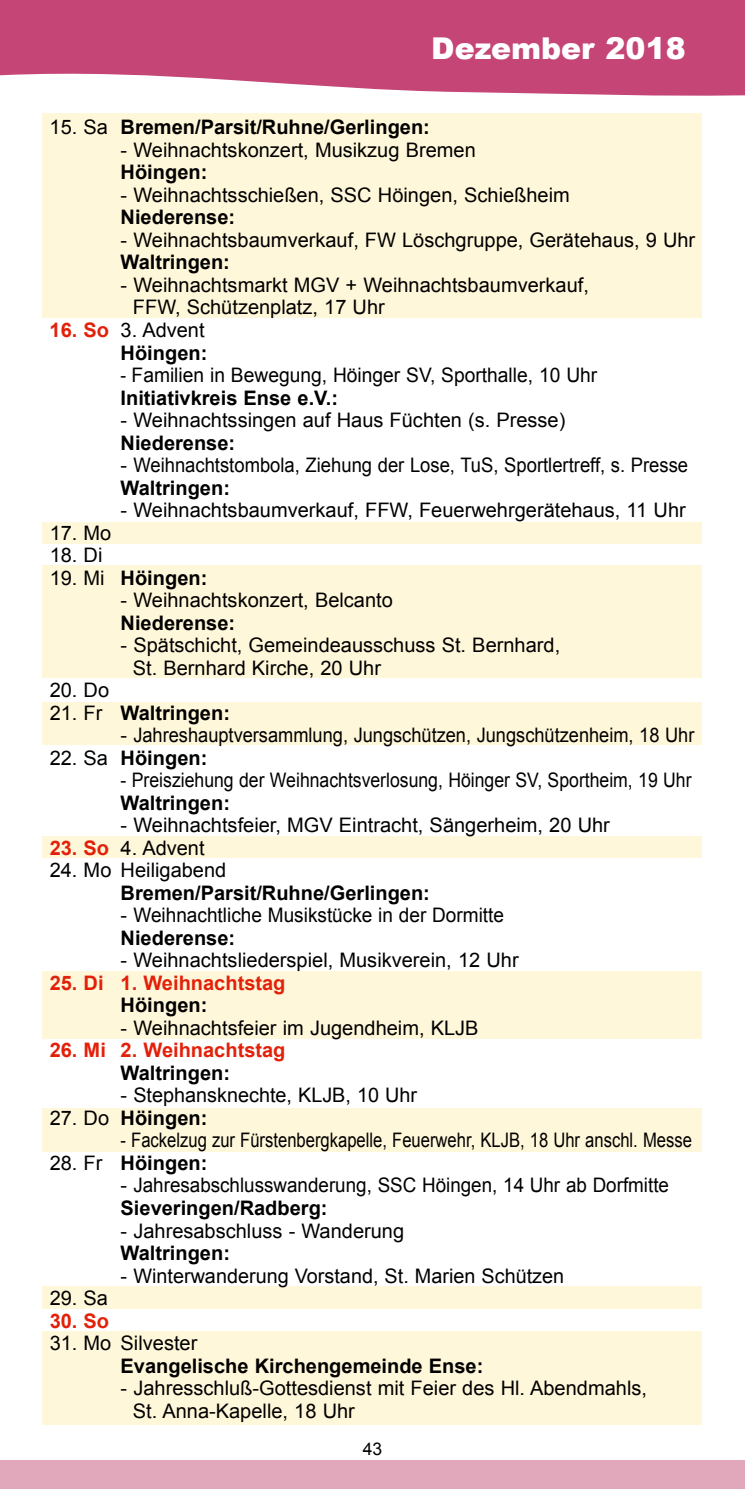
<style>
.page{position:relative;width:745px;height:1489px;background:#fff}
.page>*{position:absolute;margin:0;border:0;box-sizing:border-box;transform-origin:0 0}
.t1{font:900 30px "Arial";color:#fff}
.t2{font:20px/22.5px "Arial";color:#000}
.t3{font:700 20px "Arial";color:#000}
.t4{font:20px "Arial";color:#000;scale:.83 1}
.t5{font:20px "Arial";color:#000;scale:.88 1}
.t6{font:20px "Arial";color:#000;scale:.86 1}
.t7{font:700 20px "Arial";color:#e32009}
.t8{font:17.5px "Arial";color:#000}
.s1{font-weight:400}
.s2{font-weight:700;color:#e32009}
.s3{font-weight:700}
</style>
<div class="page">
<div style="left:43px;top:114px;width:659px;height:204px;background:#fff7d9"></div>
<div style="left:43px;top:522px;width:659px;height:22px;background:#fff7d9"></div>
<div style="left:43px;top:565px;width:659px;height:112px;background:#fff7d9"></div>
<div style="left:43px;top:702px;width:659px;height:42px;background:#fff7d9"></div>
<div style="left:43px;top:836px;width:659px;height:21px;background:#fff7d9"></div>
<div style="left:43px;top:971px;width:659px;height:67px;background:#fff7d9"></div>
<div style="left:43px;top:1107px;width:659px;height:44px;background:#fff7d9"></div>
<div style="left:43px;top:1285px;width:659px;height:23px;background:#fff7d9"></div>
<div style="left:43px;top:1331px;width:659px;height:93px;background:#fff7d9"></div>
<svg style="left:0;top:0;width:744px;height:96px;background:#ca5784"></svg>
<div style="left:0;top:1460px;width:744px;height:28px;background:#e0a8ba"></div>
<h1 class="t1" style="left:431px;top:27px;width:256px">Dezember 2018</h1>
<p class="t3" style="left:50px;top:114px;width:381px"><span class="s1">15. Sa</span> Bremen/Parsit/Ruhne/Gerlingen:</p>
<p class="t2" style="left:120px;top:139px;width:356px">- Weihnachtskonzert, Musikzug Bremen</p>
<p class="t3" style="left:120px;top:159px;width:88px">Höingen:</p>
<p class="t2" style="left:120px;top:184px;width:450px">- Weihnachtsschießen, SSC Höingen, Schießheim</p>
<p class="t3" style="left:120px;top:204px;width:116px">Niederense:</p>
<p class="t2" style="left:120px;top:229px;width:576px">- Weihnachtsbaumverkauf, FW Löschgruppe, Gerätehaus, 9 Uhr</p>
<p class="t3" style="left:120px;top:249px;width:111px">Waltringen:</p>
<p class="t2" style="left:133px;top:274px;width:457px;text-indent:-12px">- Weihnachtsmarkt MGV + Weihnachtsbaumverkauf,<br>FFW, Schützenplatz, 17 Uhr</p>
<p class="t2" style="left:50px;top:319px;width:159px;text-align:right"><span class="s2">16. So</span> 3. Advent<br><span class="s3">Höingen:</span></p>
<p class="t6" style="left:120px;top:362px;width:555px">- Familien in Bewegung, Höinger SV, Sporthalle, 10 Uhr</p>
<p class="t3" style="left:120px;top:384px;width:219px">Initiativkreis Ense e.V.:</p>
<p class="t2" style="left:120px;top:409px;width:446px">- Weihnachtssingen auf Haus Füchten (s. Presse)</p>
<p class="t3" style="left:120px;top:429px;width:116px">Niederense:</p>
<p class="t2" style="left:120px;top:454px;width:568px">- Weihnachtstombola, Ziehung der Lose, TuS, Sportlertreff, s. Presse</p>
<p class="t3" style="left:120px;top:474px;width:111px">Waltringen:</p>
<p class="t2" style="left:120px;top:499px;width:566px">- Weihnachtsbaumverkauf, FFW, Feuerwehrgerätehaus, 11 Uhr</p>
<p class="t2" style="left:50px;top:521px;width:63px">17. Mo</p>
<p class="t2" style="left:50px;top:544px;width:54px">18. Di</p>
<p class="t3" style="left:50px;top:564px;width:159px"><span class="s1">19. Mi</span> Höingen:</p>
<p class="t2" style="left:120px;top:589px;width:273px">- Weihnachtskonzert, Belcanto</p>
<p class="t3" style="left:120px;top:609px;width:116px">Niederense:</p>
<p class="t2" style="left:133px;top:634px;width:428px;text-indent:-12px">- Spätschicht, Gemeindeausschuss St. Bernhard,<br>St. Bernhard Kirche, 20 Uhr</p>
<p class="t2" style="left:50px;top:679px;width:61px">20. Do</p>
<p class="t3" style="left:50px;top:699px;width:182px"><span class="s1">21. Fr</span> Waltringen:</p>
<p class="t2" style="left:120px;top:724px;width:575px">- Jahreshauptversammlung, Jungschützen, Jungschützenheim, 18 Uhr</p>
<p class="t3" style="left:50px;top:744px;width:159px"><span class="s1">22. Sa</span> Höingen:</p>
<p class="t5" style="left:120px;top:767px;width:650px">- Preisziehung der Weihnachtsverlosung, Höinger SV, Sportheim, 19 Uhr</p>
<p class="t3" style="left:120px;top:789px;width:111px">Waltringen:</p>
<p class="t2" style="left:120px;top:814px;width:490px">- Weihnachtsfeier, MGV Eintracht, Sängerheim, 20 Uhr</p>
<p class="t2" style="left:50px;top:836px;width:156px"><span class="s2">23. So</span> 4. Advent</p>
<p class="t2" style="left:50px;top:859px;width:178px">24. Mo Heiligabend</p>
<p class="t3" style="left:120px;top:879px;width:310px">Bremen/Parsit/Ruhne/Gerlingen:</p>
<p class="t2" style="left:120px;top:904px;width:385px">- Weihnachtliche Musikstücke in der Dormitte</p>
<p class="t3" style="left:120px;top:924px;width:116px">Niederense:</p>
<p class="t2" style="left:120px;top:949px;width:399px">- Weihnachtsliederspiel, Musikverein, 12 Uhr</p>
<p class="t7" style="left:50px;top:969px;width:237px">25. Di 1. Weihnachtstag</p>
<p class="t3" style="left:120px;top:992px;width:88px">Höingen:</p>
<p class="t2" style="left:120px;top:1016px;width:359px">- Weihnachtsfeier im Jugendheim, KLJB</p>
<p class="t7" style="left:50px;top:1037px;width:237px">26. Mi 2. Weihnachtstag</p>
<p class="t3" style="left:121px;top:1059px;width:111px">Waltringen:</p>
<p class="t2" style="left:121px;top:1084px;width:298px">- Stephansknechte, KLJB, 10 Uhr</p>
<p class="t3" style="left:50px;top:1104px;width:159px"><span class="s1">27. Do</span> Höingen:</p>
<p class="t4" style="left:120px;top:1127px;width:689px">- Fackelzug zur Fürstenbergkapelle, Feuerwehr, KLJB, 18 Uhr anschl. Messe</p>
<p class="t3" style="left:50px;top:1149px;width:159px"><span class="s1">28. Fr</span> Höingen:</p>
<p class="t2" style="left:120px;top:1174px;width:549px">- Jahresabschlusswanderung, SSC Höingen, 14 Uhr ab Dorfmitte</p>
<p class="t3" style="left:120px;top:1194px;width:208px">Sieveringen/Radberg:</p>
<p class="t2" style="left:120px;top:1219px;width:285px">- Jahresabschluss - Wanderung</p>
<p class="t3" style="left:120px;top:1239px;width:111px">Waltringen:</p>
<p class="t2" style="left:120px;top:1264px;width:445px">- Winterwanderung Vorstand, St. Marien Schützen</p>
<p class="t2" style="left:50px;top:1286px;width:60px">29. Sa</p>
<p class="t7" style="left:50px;top:1307px;width:61px">30. So</p>
<p class="t2" style="left:50px;top:1331px;width:149px">31. Mo Silvester</p>
<p class="t3" style="left:120px;top:1352px;width:364px">Evangelische Kirchengemeinde Ense:</p>
<p class="t2" style="left:133px;top:1376px;width:515px;text-indent:-12px">- Jahresschluß-Gottesdienst mit Feier des Hl. Abendmahls,<br>St. Anna-Kapelle, 18 Uhr</p>
<p class="t8" style="left:362px;top:1436px;width:21px">43</p>
</div>
